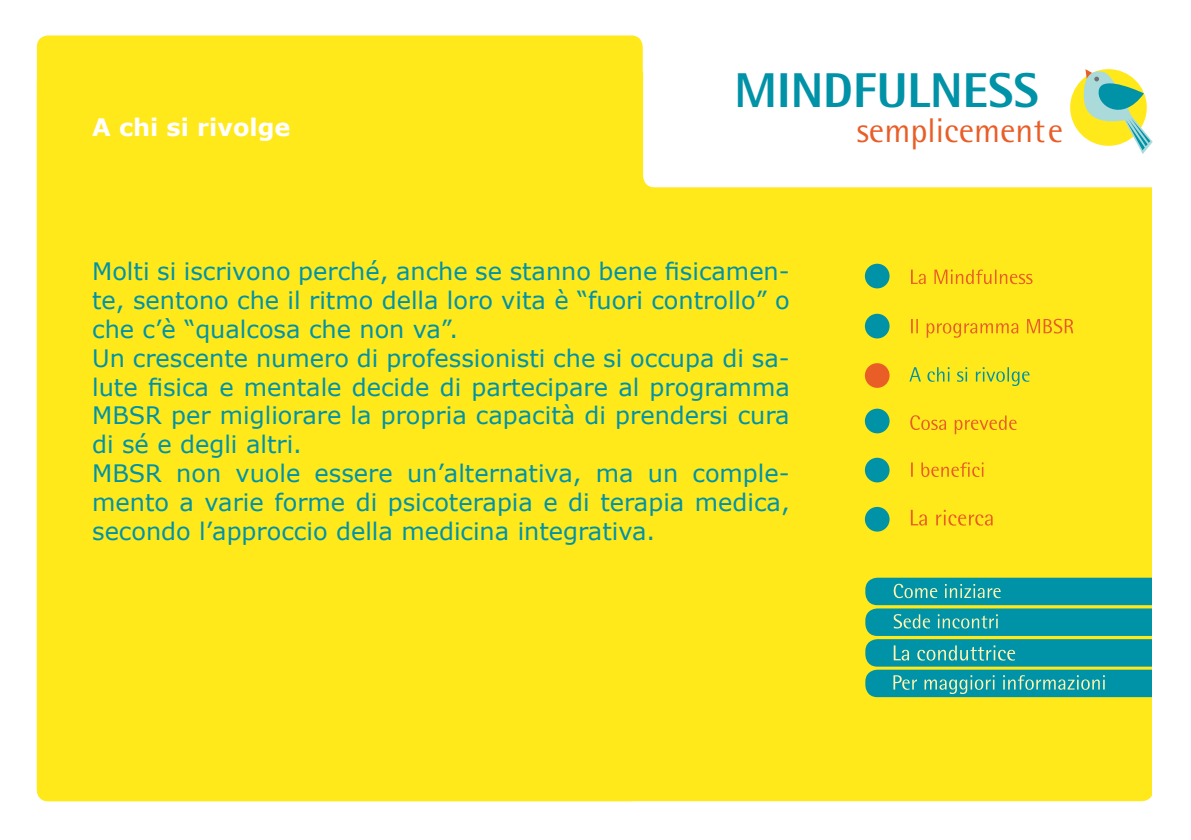
<style>
.page{position:relative;width:1191px;height:840px;background:#fff}
.page>*{position:absolute;margin:0;border:0;box-sizing:border-box;transform-origin:0 0}
.t1{font:800 48.8px "Rotis Semi Sans Std";color:#0092a7}
.t2{font:34.2px "Rotis Semi Sans Std";color:#e95e27}
.t3{font:24px/28.8px "Verdana";color:#0092a7}
.t4{font:700 24px "Verdana";color:#fff}
</style>
<div class="page">
<div style="left:37px;top:72px;width:1116px;height:728px;background:#ffe91a;border-radius:11px"></div>
<div style="left:37px;top:35px;width:606px;height:765px;background:#ffe91a;border-radius:11px"></div>
<div style="left:643px;top:0;width:528px;height:187px;background:#fff;border-radius:11px"></div>
<div style="left:1070px;top:69px;width:76px;height:77px;background:#ffe91a;border-radius:50%"></div>
<svg style="left:1082px;top:69px;width:70px;height:85px"></svg>
<div style="left:865px;top:669px;width:306px;height:27px;background:#0092a7;border-radius:12px"></div>
<div style="left:865px;top:608px;width:306px;height:27px;background:#0092a7;border-radius:12px"></div>
<div style="left:865px;top:638px;width:306px;height:28px;background:#0092a7;border-radius:12px"></div>
<svg style="left:893px;top:614px;width:104px;height:14px"></svg>
<div style="left:865px;top:577px;width:306px;height:28px;background:#0092a7;border-radius:12px"></div>
<svg style="left:893px;top:583px;width:107px;height:14px"></svg>
<div style="left:1152px;top:178px;width:39px;height:661px;background:#fff"></div>
<svg style="left:911px;top:462px;width:72px;height:14px"></svg>
<svg style="left:910px;top:415px;width:106px;height:19px"></svg>
<svg style="left:909px;top:367px;width:120px;height:19px"></svg>
<svg style="left:911px;top:318px;width:162px;height:19px"></svg>
<svg style="left:911px;top:269px;width:121px;height:15px"></svg>
<div style="left:865px;top:263px;width:24px;height:25px;background:#0092a7;border-radius:50%"></div>
<div style="left:865px;top:313px;width:24px;height:25px;background:#0092a7;border-radius:50%"></div>
<div style="left:865px;top:363px;width:24px;height:24px;background:#e95e27;border-radius:50%"></div>
<div style="left:865px;top:408px;width:24px;height:25px;background:#0092a7;border-radius:50%"></div>
<div style="left:865px;top:457px;width:24px;height:25px;background:#0092a7;border-radius:50%"></div>
<div style="left:865px;top:506px;width:24px;height:25px;background:#0092a7;border-radius:50%"></div>
<svg style="left:910px;top:509px;width:82px;height:16px"></svg>
<svg style="left:893px;top:675px;width:211px;height:18px"></svg>
<svg style="left:893px;top:645px;width:122px;height:15px"></svg>
<h1 class="t1" style="left:734px;top:60px;width:306px">MINDFULNESS</h1>
<p class="t4" style="left:92px;top:112px;width:200px">A chi si rivolge</p>
<h2 class="t2" style="left:857px;top:110px;width:208px">semplicemente</h2>
<p class="t3" style="left:92px;top:256px;width:699px">Molti si iscrivono perché, anche se stanno bene fisicamen&shy;te, sentono che il ritmo della loro vita è “fuori controllo” o che c’è “qualcosa che non va”.<br>Un crescente numero di professionisti che si occupa di sa&shy;lute fisica e mentale decide di partecipare al programma MBSR per migliorare la propria capacità di prendersi cura di sé e degli altri.<br>MBSR non vuole essere un’alternativa, ma un comple&shy;mento a varie forme di psicoterapia e di terapia medica, secondo l’approccio della medicina integrativa.</p>
</div>
